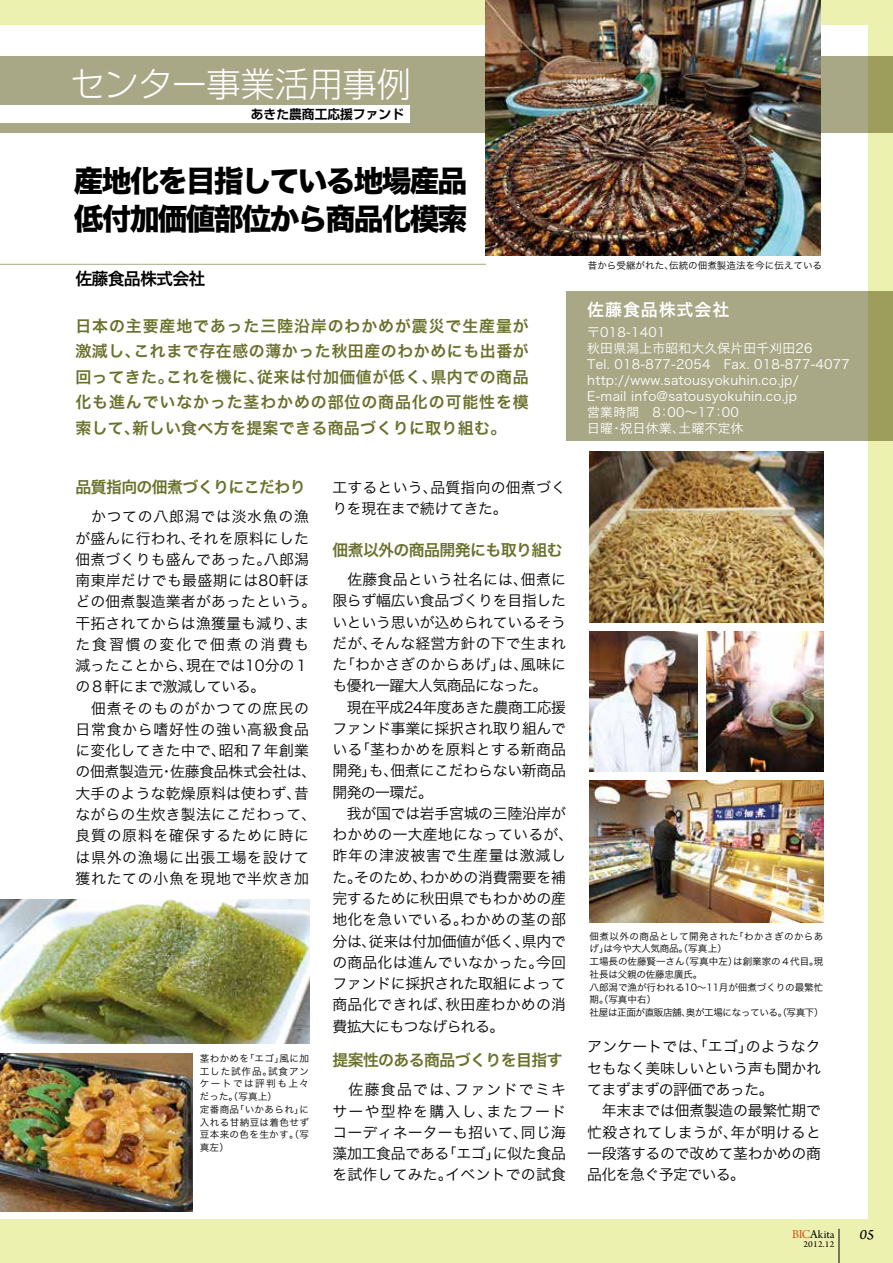
<style>
.page{position:relative;width:893px;height:1263px;background:#edf1b0}
.page>*{position:absolute;margin:0;border:0;box-sizing:border-box;transform-origin:0 0}
.t1{font:300 34.05px "Shin Go";color:#fff}
.t2{font:29.7px/38.2px "Hira Kaku Std N W8";letter-spacing:-.06em;color:#000}
.t3{font:16.95px "Hira Kaku Pro N W6";letter-spacing:-.05em;color:#000}
.t4{font:16.95px "Hira Kaku Pro N W6";letter-spacing:.05em;color:#fff}
.t5{font:15.9px/25.5px "Hira Kaku Pro N W6";letter-spacing:-.04em;color:#69712c;text-align:justify}
.t6{font:14.85px/21.3px "Hira Kaku Pro N W3";letter-spacing:-.02em;color:#000}
.t7{font:14.85px/21.3px "Hira Kaku Pro N W3";letter-spacing:.015em;color:#000}
.t8{font:14.85px "Arno Pro Italic Caption";color:#000}
.t9{font:12.75px/15.9px "Hira Kaku Pro N W3";letter-spacing:.02em;color:#fff}
.t10{font:700 12.75px "Shin Go De";color:#000}
.t11{font:11.55px "Arno Pro Subhead";color:#000;scale:1.05 1}
.t12{font:9.6px/12.8px "Hira Kaku Pro N W3";color:#000}
.t13{font:9.6px/12.8px "Hira Kaku Pro N W3";letter-spacing:.04em;color:#000}
.t14{font:9.6px "Arno Pro Subhead";letter-spacing:.02em;color:#000;scale:1.05 1}
.s1{font-size:12.75px;color:#cb5219}
.s2{font-size:12.75px}
</style>
<div class="page">
<div style="left:0;top:26px;width:867px;height:1193px;background:#fff"></div>
<div style="left:0;top:56px;width:893px;height:76px;background:#a9a886"></div>
<div style="left:566px;top:291px;width:327px;height:150px;background:#a9a886"></div>
<div style="left:0;top:105px;width:409px;height:17px;background:#fff"></div>
<img style="left:590px;top:451px;width:233px;height:171px">
<img style="left:590px;top:780px;width:233px;height:143px">
<img style="left:590px;top:631px;width:107px;height:141px">
<img style="left:706px;top:631px;width:117px;height:141px">
<hr style="left:0;top:264px;width:486px;height:1px;background:#a9a886">
<img style="left:485px;top:0;width:336px;height:256px">
<img style="left:0;top:899px;width:309px;height:145px">
<img style="left:0;top:1053px;width:192px;height:158px">
<hr style="left:839px;top:1229px;width:1px;height:34px;background:#000">
<h1 class="t1" style="left:71px;top:62px;width:342px">センター事業活用事例</h1>
<p class="t10" style="left:251px;top:106px;width:155px">あきた農商工応援ファンド</p>
<h2 class="t2" style="left:74px;top:163px;width:395px">産地化を目指している地場産品低付加価値部位から商品化模索</h2>
<p class="t3" style="left:75px;top:263px;width:132px">佐藤食品株式会社</p>
<p class="t5" style="left:75px;top:312px;width:455px">日本の主要産地であった三陸沿岸のわかめが震災で生産量が激減し、これまで存在感の薄かった秋田産のわかめにも出番が回ってきた。これを機に、従来は付加価値が低く、県内での商品化も進んでいなかった茎わかめの部位の商品化の可能性を模索して、新しい食べ方を提案できる商品づくりに取り組む。</p>
<p class="t5" style="left:75px;top:474px;width:232px">品質指向の佃煮づくりにこだわり</p>
<p class="t7" style="left:75px;top:505px;width:243px">　かつての八郎潟では淡水魚の漁が盛んに行われ、それを原料にした佃煮づくりも盛んであった。八郎潟南東岸だけでも最盛期には80軒ほどの佃煮製造業者があったという。干拓されてからは漁獲量も減り、また食習慣の変化で佃煮の消費も減ったことから、現在では10分の１の８軒にまで激減している。<br>　佃煮そのものがかつての庶民の日常食から嗜好性の強い高級食品に変化してきた中で、昭和７年創業の佃煮製造元・佐藤食品株式会社は、大手のような乾燥原料は使わず、昔ながらの生炊き製法にこだわって、良質の原料を確保するために時には県外の漁場に出張工場を設けて獲れたての小魚を現地で半炊き加</p>
<p class="t13" style="left:200px;top:1051px;width:111px">茎わかめを「エゴ」風に加工した試作品。試食アンケートでは評判も上々だった。（写真上）<br>定番商品「いかあられ」に入れる甘納豆は着色せず豆本来の色を生かす。（写真左）</p>
<p class="t7" style="left:332px;top:475px;width:235px">工するという、品質指向の佃煮づくりを現在まで続けてきた。</p>
<p class="t5" style="left:332px;top:537px;width:232px">佃煮以外の商品開発にも取り組む</p>
<p class="t6" style="left:332px;top:568px;width:243px">　佐藤食品という社名には、佃煮に限らず幅広い食品づくりを目指したいという思いが込められているそうだが、そんな経営方針の下で生まれた「わかさぎのからあげ」は、風味にも優れ一躍大人気商品になった。<br>　現在平成24年度あきた農商工応援ファンド事業に採択され取り組んでいる「茎わかめを原料とする新商品開発」も、佃煮にこだわらない新商品開発の一環だ。<br>　我が国では岩手宮城の三陸沿岸がわかめの一大産地になっているが、昨年の津波被害で生産量は激減した。そのため、わかめの消費需要を補完するために秋田県でもわかめの産地化を急いでいる。わかめの茎の部分は、従来は付加価値が低く、県内での商品化は進んでいなかった。今回ファンドに採択された取組によって商品化できれば、秋田産わかめの消費拡大にもつなげられる。</p>
<p class="t5" style="left:332px;top:1047px;width:232px">提案性のある商品づくりを目指す</p>
<p class="t7" style="left:332px;top:1078px;width:235px;text-align:justify">　佐藤食品では、ファンドでミキサーや型枠を購入し、またフードコーディネーターも招いて、同じ海藻加工食品である「エゴ」に似た食品を試作してみた。イベントでの試食</p>
<p class="t12" style="left:588px;top:258px;width:236px">昔から受継がれた、伝統の佃煮製造法を今に伝えている</p>
<p class="t4" style="left:587px;top:294px;width:144px">佐藤食品株式会社</p>
<p class="t9" style="left:587px;top:323px;width:264px">〒018-1401<br>秋田県潟上市昭和大久保片田千刈田26<br>Tel. 018-877-2054　Fax. 018-877-4077 http://www.satousyokuhin.co.jp/<br>E-mail info@satousyokuhin.co.jp<br>営業時間　8：00～17：00　<br>日曜・祝日休業、土曜不定休</p>
<p class="t12" style="left:590px;top:929px;width:236px">佃煮以外の商品として開発された「わかさぎのからあげ」は今や大人気商品。（写真上）<br>工場長の佐藤賢一さん（写真中左）は創業家の４代目。現社長は父親の佐藤忠廣氏。<br>八郎潟で漁が行われる10～11月が佃煮づくりの最繁忙期。（写真中右）<br>社屋は正面が直販店舗、奥が工場になっている。（写真下）</p>
<p class="t6" style="left:587px;top:1035px;width:235px">アンケートでは、「エゴ」のようなクセもなく美味しいという声も聞かれてまずまずの評価であった。<br>　年末までは佃煮製造の最繁忙期で忙殺されてしまうが、年が明けると一段落するので改めて茎わかめの商品化を急ぐ予定でいる。</p>
<p class="t11" style="left:792px;top:1228px;width:42px"><span class="s1">BIC</span><span class="s2">A</span>kita</p>
<p class="t8" style="left:859px;top:1225px;width:16px">05</p>
<p class="t14" style="left:803px;top:1239px;width:31px">2012.12</p>
</div>
